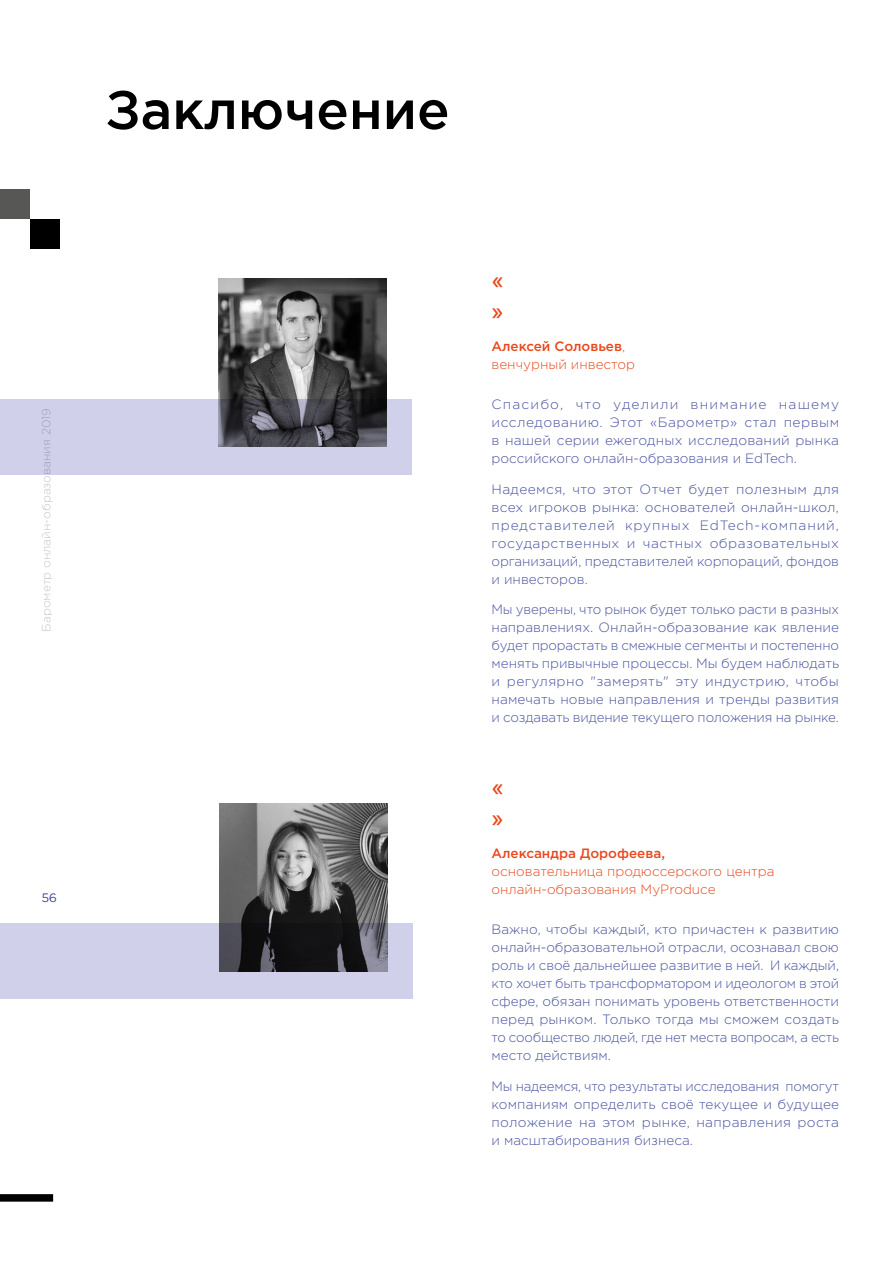
<style>
.page{position:relative;width:893px;height:1263px;background:#fff}
.page>*{position:absolute;margin:0;border:0;box-sizing:border-box;transform-origin:0 0}
.t1{font:500 54px "Gotham Pro";color:#000}
.t2{font:24px/30.8px "Basis Grotesque Pro";color:#e8491d}
.t3{font:300 13.5px/18px "Gotham Pro";letter-spacing:-.005em;color:#48529f;text-align:justify}
.t4{font:300 13.5px/18px "Gotham Pro";color:#e8491d}
.t5{font:500 13.5px "Gotham Pro";color:#e8491d}
.t6{font:300 12px "Gotham Pro";color:#c6c6c6}
.t7{font:300 12px "Gotham Pro";color:#48529f}
.s1{font-weight:500}
</style>
<div class="page">
<div style="left:0;top:189px;width:30px;height:30px;background:#575756"></div>
<div style="left:30px;top:219px;width:30px;height:30px;background:#000"></div>
<div style="left:0;top:1194px;width:53px;height:8px;background:#000"></div>
<img style="left:219px;top:803px;width:168px;height:120px">
<svg style="left:0;top:923px;width:413px;height:75px;background:#a5a4b8"></svg>
<img style="left:218px;top:279px;width:168px;height:120px">
<svg style="left:0;top:399px;width:412px;height:75px;background:#abaabf"></svg>
<h1 class="t1" style="left:106px;top:79px;width:345px">Заключение</h1>
<p class="t6" style="left:40px;top:631px;width:225px;rotate:-90deg">Барометр онлайн-образования 2019</p>
<p class="t7" style="left:42px;top:891px;width:16px">56</p>
<h2 class="t2" style="left:491px;top:266px;width:14px">« »</h2>
<p class="t4" style="left:491px;top:337px;width:145px"><span class="s1">Алексей Соловьев</span>, венчурный инвестор</p>
<p class="t3" style="left:491px;top:395px;width:349px">Спасибо, что уделили внимание нашему исследованию. Этот «Барометр» стал первым в нашей серии ежегодных исследований рынка российского онлайн-образования и EdTech.</p>
<p class="t3" style="left:491px;top:480px;width:349px">Надеемся, что этот Отчет будет полезным для всех игроков рынка: основателей онлайн-школ, представителей крупных EdTech-компаний, государственных и частных образовательных организаций, представителей корпораций, фондов и инвесторов.</p>
<p class="t3" style="left:491px;top:601px;width:349px">Мы уверены, что рынок будет только расти в разных направлениях. Онлайн-образование как явление будет прорастать в смежные сегменты и постепенно менять привычные процессы. Мы будем наблюдать и регулярно "замерять" эту индустрию, чтобы намечать новые направления и тренды развития и создавать видение текущего положения на рынке.</p>
<h2 class="t2" style="left:491px;top:773px;width:14px">« »</h2>
<p class="t5" style="left:491px;top:845px;width:175px">Александра Дорофеева,</p>
<p class="t4" style="left:491px;top:862px;width:284px">основательница продюссерского центра онлайн-образования MyProduce</p>
<p class="t3" style="left:491px;top:920px;width:349px">Важно, чтобы каждый, кто причастен к развитию онлайн-образовательной отрасли, осознавал свою роль и своё дальнейшее развитие в ней. И каждый, кто хочет быть трансформатором и идеологом в этой сфере, обязан понимать уровень ответственности перед рынком. Только тогда мы сможем создать то сообщество людей, где нет места вопросам, а есть место действиям.</p>
<p class="t3" style="left:491px;top:1077px;width:349px">Мы надеемся, что результаты исследования помогут компаниям определить своё текущее и будущее положение на этом рынке, направления роста и масштабирования бизнеса.</p>
</div>
